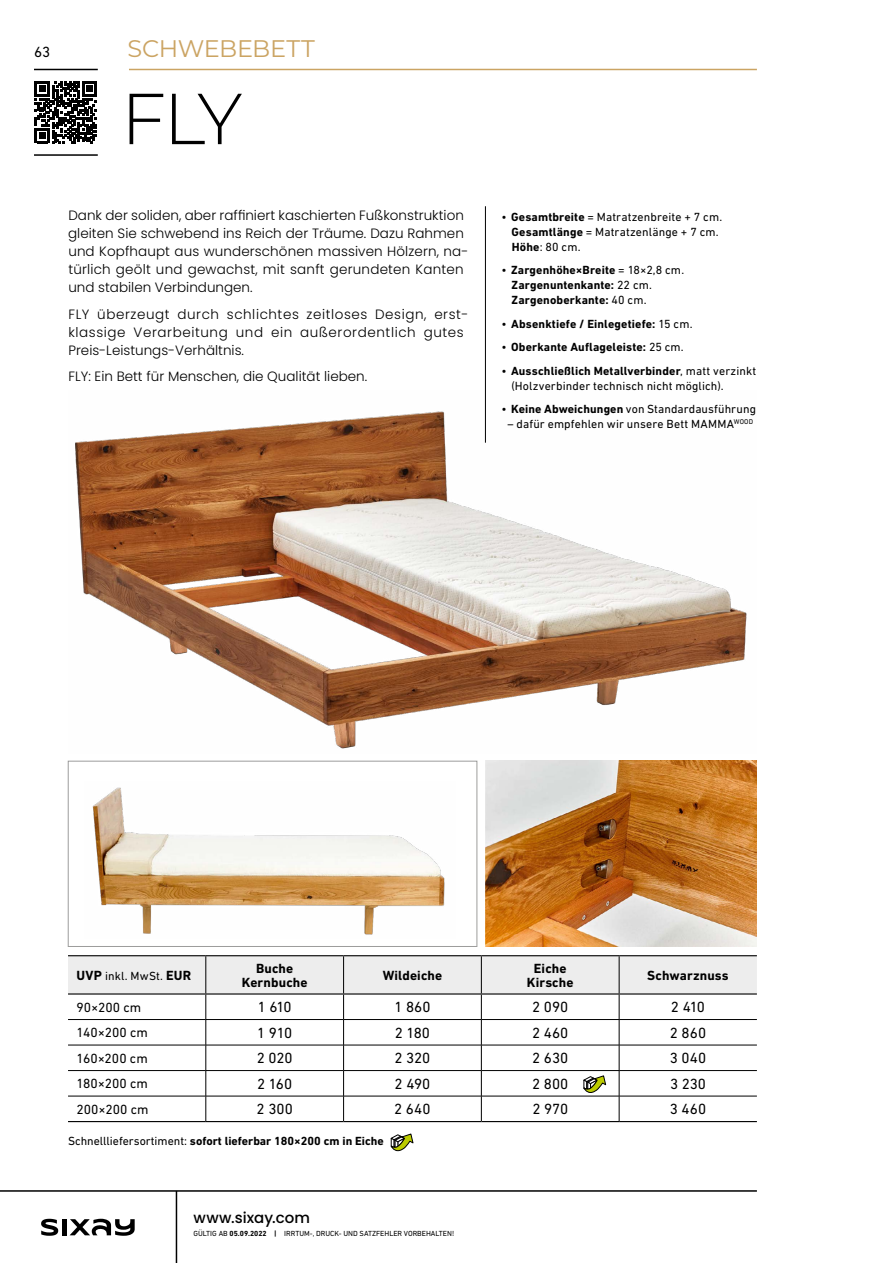
<style>
.page{position:relative;width:893px;height:1263px;background:#fff}
.page>*{position:absolute;margin:0;border:0;box-sizing:border-box;transform-origin:0 0}
.t1{font:300 72px "Montserrat";color:#000}
.t2{font:24px "Montserrat";letter-spacing:-.015em;color:#cba463}
.t3{font:15px "DIN Next LT Pro";color:#000}
.t4{font:500 15px "Poppins";letter-spacing:.005em;color:#000}
.t5{font:300 13.5px/18px "Poppins";letter-spacing:.01em;color:#000}
.t6{font:300 13.5px/18px "Poppins";letter-spacing:.045em;color:#000}
.t7{font:700 13.5px/13.5px "DIN Next LT Pro";letter-spacing:.01em;color:#000;text-align:center}
.t8{font:13.5px "DIN Next LT Pro";color:#000}
.t9{font:12px/15px "DIN Next LT Pro";letter-spacing:.01em;color:#000}
.t10{font:700 12px/15px "DIN Next LT Pro";letter-spacing:.01em;color:#000}
.t11{font:7.5px "DIN Next LT Pro";color:#000}
.s1{font-weight:700}
.s2{font-weight:400}
.s3{font-weight:700;font-size:13.5px}
</style>
<div class="page">
<img style="left:92px;top:787px;width:353px;height:148px">
<div style="left:68px;top:761px;width:409px;height:186px;border:1px solid #9d9d9c"></div>
<img style="left:75px;top:390px;width:672px;height:359px">
<img style="left:486px;top:761px;width:271px;height:186px">
<hr style="left:68px;top:955px;width:138px;height:1px;background:#000">
<hr style="left:206px;top:955px;width:138px;height:1px;background:#000">
<hr style="left:344px;top:955px;width:137px;height:1px;background:#000">
<hr style="left:481px;top:955px;width:138px;height:1px;background:#000">
<hr style="left:619px;top:955px;width:138px;height:1px;background:#000">
<hr style="left:68px;top:1121px;width:138px;height:1px;background:#000">
<hr style="left:206px;top:1121px;width:138px;height:1px;background:#000">
<hr style="left:344px;top:1121px;width:137px;height:1px;background:#000">
<hr style="left:481px;top:1121px;width:138px;height:1px;background:#000">
<hr style="left:619px;top:1121px;width:138px;height:1px;background:#000">
<hr style="left:485px;top:206px;width:1px;height:237px;background:#000">
<svg style="left:68px;top:956px;width:689px;height:165px"></svg>
<svg style="left:390px;top:1133px;width:24px;height:19px"></svg>
<hr style="left:34px;top:69px;width:64px;height:1px;background:#000">
<hr style="left:34px;top:154px;width:64px;height:2px;background:#000">
<hr style="left:129px;top:69px;width:628px;height:1px;background:#cba463">
<svg style="left:35px;top:81px;width:62px;height:62px"></svg>
<hr style="left:176px;top:1191px;width:1px;height:72px;background:#000">
<hr style="left:0;top:1190px;width:757px;height:2px;background:#000">
<svg style="left:41px;top:1219px;width:17px;height:17px"></svg>
<div style="left:62px;top:1219px;width:5px;height:16px;background:#000"></div>
<svg style="left:70px;top:1219px;width:65px;height:17px"></svg>
<p class="t3" style="left:34px;top:44px;width:18px">63</p>
<h2 class="t2" style="left:128px;top:32px;width:189px">SCHWEBEBETT</h2>
<h1 class="t1" style="left:121px;top:70px;width:123px">FLY</h1>
<p class="t5" style="left:68px;top:207px;width:402px">Dank der soliden, aber raffiniert kaschierten Fußkonstruktion gleiten Sie schwebend ins Reich der Träume. Dazu Rahmen und Kopfhaupt aus wunderschönen massiven Hölzern, na&shy;türlich geölt und gewachst, mit sanft gerundeten Kanten und stabilen Verbindungen.</p>
<p class="t6" style="left:68px;top:305px;width:402px">FLY überzeugt durch schlichtes zeitloses Design, erst&shy;klassige Verarbeitung und ein außerordentlich gutes<br>Preis-Leistungs-Verhältnis.</p>
<p class="t5" style="left:68px;top:368px;width:300px">FLY: Ein Bett für Menschen, die Qualität lieben.</p>
<p class="t9" style="left:512px;top:209px;width:212px;text-indent:-10px">• <span class="s1">Gesamtbreite</span> = Matratzenbreite + 7 cm.<br><span class="s1">Gesamtlänge</span> = Matratzenlänge + 7 cm.<br><span class="s1">Höhe</span>: 80 cm.</p>
<p class="t10" style="left:512px;top:262px;width:174px;text-indent:-10px"><span class="s2">•</span> Zargenhöhe×Breite <span class="s2">= 18×2,8 cm.<br></span>Zargenuntenkante: <span class="s2">22 cm.<br></span>Zargenoberkante: <span class="s2">40 cm.</span></p>
<p class="t10" style="left:501px;top:316px;width:193px"><span class="s2">•</span> Absenktiefe / Einlegetiefe: <span class="s2">15 cm.</span></p>
<p class="t10" style="left:501px;top:339px;width:184px"><span class="s2">•</span> Oberkante Auflageleiste: <span class="s2">25 cm.</span></p>
<p class="t9" style="left:511px;top:363px;width:246px;text-indent:-10px">• <span class="s1">Ausschließlich Metallverbinder</span>, matt verzinkt (Holzverbinder technisch nicht möglich).</p>
<p class="t9" style="left:501px;top:401px;width:256px">• <span class="s1">Keine Abweichungen</span> von Standardausführung</p>
<p class="t9" style="left:507px;top:416px;width:247px">– dafür empfehlen wir unsere Bett MAMMA<sup>WOOD</sup></p>
<p class="t9" style="left:77px;top:968px;width:116px"><span class="s3">UVP</span> inkl. MwSt. <span class="s3">EUR</span></p>
<p class="t7" style="left:242px;top:962px;width:67px">Buche<br>Kernbuche</p>
<p class="t7" style="left:383px;top:968px;width:61px">Wildeiche</p>
<p class="t7" style="left:527px;top:962px;width:48px">Eiche<br>Kirsche</p>
<p class="t7" style="left:647px;top:968px;width:83px">Schwarznuss</p>
<p class="t8" style="left:77px;top:999px;width:66px">90×200 cm</p>
<p class="t3" style="left:258px;top:999px;width:36px">1 610</p>
<p class="t3" style="left:394px;top:999px;width:38px">1 860</p>
<p class="t3" style="left:532px;top:999px;width:38px">2 090</p>
<p class="t3" style="left:671px;top:999px;width:36px">2 410</p>
<p class="t8" style="left:77px;top:1025px;width:73px">140×200 cm</p>
<p class="t3" style="left:257px;top:1024px;width:36px">1 910</p>
<p class="t3" style="left:395px;top:1024px;width:37px">2 180</p>
<p class="t3" style="left:532px;top:1024px;width:38px">2 460</p>
<p class="t3" style="left:670px;top:1024px;width:38px">2 860</p>
<p class="t8" style="left:77px;top:1050px;width:73px">160×200 cm</p>
<p class="t3" style="left:257px;top:1050px;width:37px">2 020</p>
<p class="t3" style="left:395px;top:1050px;width:37px">2 320</p>
<p class="t3" style="left:532px;top:1050px;width:38px">2 630</p>
<p class="t3" style="left:670px;top:1050px;width:38px">3 040</p>
<p class="t8" style="left:77px;top:1076px;width:73px">180×200 cm</p>
<p class="t3" style="left:257px;top:1075px;width:37px">2 160</p>
<p class="t3" style="left:395px;top:1075px;width:37px">2 490</p>
<p class="t3" style="left:532px;top:1075px;width:38px">2 800</p>
<p class="t3" style="left:670px;top:1075px;width:37px">3 230</p>
<p class="t8" style="left:77px;top:1101px;width:74px">200×200 cm</p>
<p class="t3" style="left:257px;top:1101px;width:38px">2 300</p>
<p class="t3" style="left:394px;top:1101px;width:38px">2 640</p>
<p class="t3" style="left:532px;top:1101px;width:37px">2 970</p>
<p class="t3" style="left:670px;top:1101px;width:38px">3 460</p>
<p class="t10" style="left:68px;top:1134px;width:317px"><span class="s2">Schnellliefersortiment:</span> sofort lieferbar 180×200 cm in Eiche</p>
<p class="t4" style="left:193px;top:1209px;width:118px">www.sixay.com</p>
<p class="t11" style="left:193px;top:1229px;width:262px">GÜLTIG AB <span class="s1">05.09.2022 |</span> IRRTUM-, DRUCK- UND SATZFEHLER VORBEHALTEN!</p>
</div>
